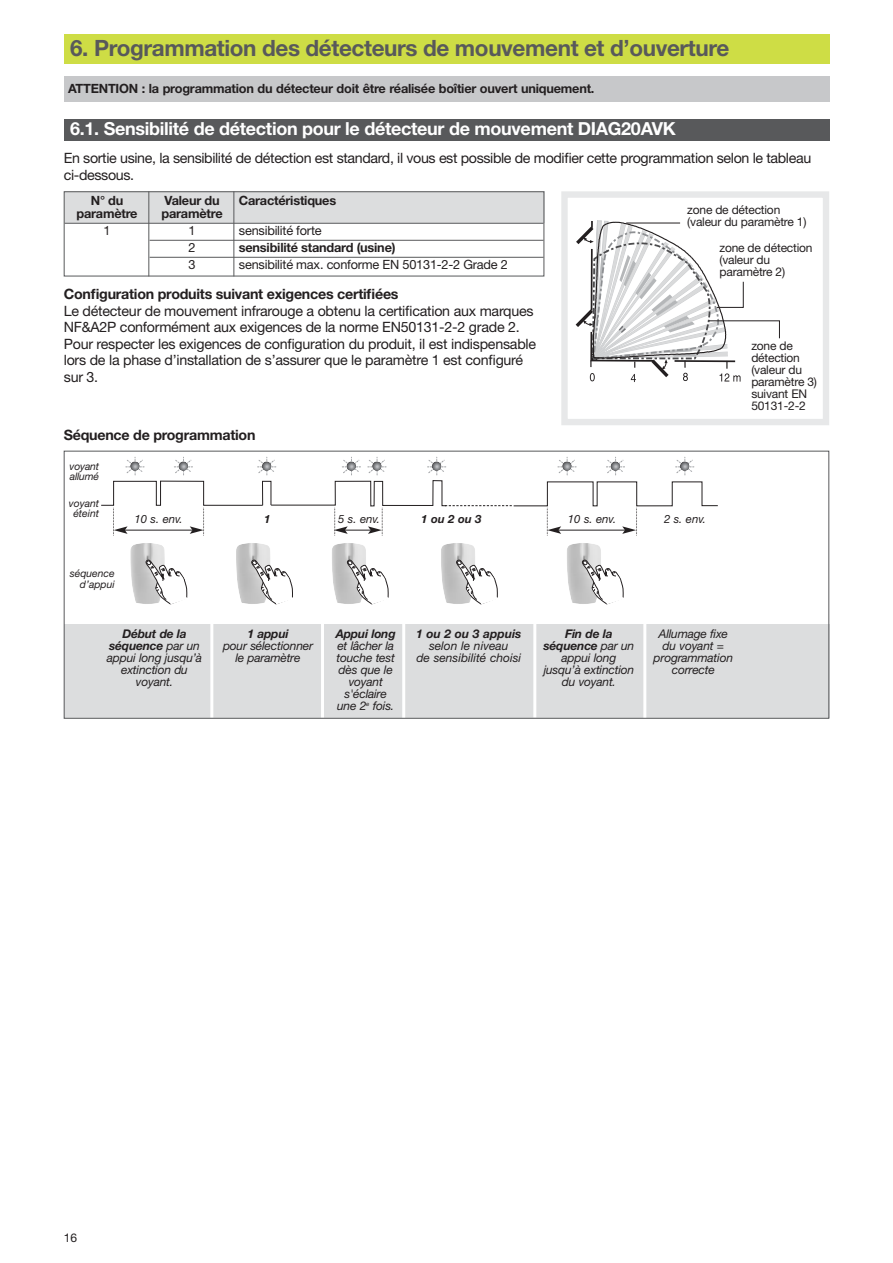
<style>
.page{position:relative;width:893px;height:1263px;background:#fff}
.page>*{position:absolute;margin:0;border:0;box-sizing:border-box;transform-origin:0 0}
.t1{font:700 22.5px "+JTPNEE Helvetica Neue LT Com";letter-spacing:-.015em;color:#58595b}
.t2{font:700 18px "+JTPNEE Helvetica Neue LT Com";letter-spacing:-.015em;color:#fff}
.t3{font:14.25px/16.5px "+DLZKZP Helvetica Neue LT Com";letter-spacing:-.015em;color:#231f20}
.t4{font:700 14.25px "+JTPNEE Helvetica Neue LT Com";letter-spacing:-.015em;color:#231f20}
.t5{font:700 12.75px "+JTPNEE Helvetica Neue LT Com";letter-spacing:-.015em;color:#231f20}
.t6{font:12.75px "+DLZKZP Helvetica Neue LT Com";letter-spacing:-.015em;color:#231f20}
.t7{font:italic 12px/12px "+VWYPPW Helvetica Neue LT Com";letter-spacing:-.015em;color:#231f20;text-align:center}
.t8{font:12px/12px "+DLZKZP Helvetica Neue LT Com";letter-spacing:-.015em;color:#231f20}
.t9{font:italic 700 12px/12px "+BWRJDZ Helvetica Neue LT Com";letter-spacing:-.015em;color:#231f20;text-align:center}
.t10{font:12px "Helvetica Neue LTW1 G";color:#231f20}
.t11{font:italic 11.4px "+VWYPPW Helvetica Neue LT Com";color:#231f20}
.t12{font:italic 700 11.4px "+BWRJDZ Helvetica Neue LT Com";color:#231f20}
.t13{font:italic 10.35px/10.4px "+VWYPPW Helvetica Neue LT Com";color:#231f20;text-align:center}
.s1{font-family:"+VWYPPW Helvetica Neue LT Com";font-weight:400}
</style>
<div class="page">
<div style="left:64px;top:34px;width:765px;height:30px;background:#cedd45"></div>
<div style="left:64px;top:119px;width:765px;height:21px;background:#58595b"></div>
<div style="left:64px;top:191px;width:480px;height:32px;background:#dcddde"></div>
<hr style="left:148px;top:191px;width:1px;height:85px;background:#58595b">
<hr style="left:233px;top:191px;width:1px;height:85px;background:#58595b">
<div style="left:64px;top:191px;width:480px;height:85px;border:1px solid #58595b"></div>
<hr style="left:65px;top:223px;width:479px;height:1px;background:#58595b">
<hr style="left:150px;top:240px;width:394px;height:1px;background:#58595b">
<hr style="left:150px;top:257px;width:394px;height:1px;background:#58595b">
<div style="left:64px;top:76px;width:765px;height:26px;background:#c7c8ca"></div>
<div style="left:64px;top:624px;width:765px;height:94px;background:#dcddde"></div>
<hr style="left:210px;top:624px;width:3px;height:94px;background:#fff">
<hr style="left:321px;top:624px;width:3px;height:94px;background:#fff">
<hr style="left:402px;top:624px;width:3px;height:94px;background:#fff">
<hr style="left:533px;top:624px;width:3px;height:93px;background:#fff">
<hr style="left:643px;top:624px;width:3px;height:94px;background:#fff">
<svg style="left:101px;top:457px;width:617px;height:79px"></svg>
<img style="left:130px;top:543px;width:35px;height:61px">
<svg style="left:145px;top:559px;width:43px;height:45px"></svg>
<img style="left:236px;top:543px;width:34px;height:61px">
<svg style="left:251px;top:559px;width:42px;height:45px"></svg>
<img style="left:332px;top:543px;width:34px;height:61px">
<svg style="left:347px;top:559px;width:42px;height:45px"></svg>
<img style="left:441px;top:543px;width:34px;height:61px">
<svg style="left:456px;top:559px;width:42px;height:45px"></svg>
<img style="left:567px;top:543px;width:34px;height:61px">
<svg style="left:582px;top:559px;width:42px;height:45px"></svg>
<div style="left:561px;top:191px;width:268px;height:234px;border:6px solid #e7e8e9"></div>
<svg style="left:576px;top:221px;width:204px;height:161px"></svg>
<div style="left:64px;top:451px;width:765px;height:268px;border:1px solid #58595b"></div>
<h1 class="t1" style="left:70px;top:40px;width:661px">6. Programmation des détecteurs de mouvement et d’ouverture</h1>
<p class="t5" style="left:68px;top:83px;width:528px">ATTENTION : la programmation du détecteur doit être réalisée boîtier ouvert uniquement.</p>
<p class="t2" style="left:70px;top:122px;width:607px">6.1. Sensibilité de détection pour le détecteur de mouvement DIAG20AVK</p>
<p class="t3" style="left:64px;top:150px;width:749px">En sortie usine, la sensibilité de détection est standard, il vous est possible de modifier cette programmation selon le tableau ci-dessous.</p>
<p class="t5" style="left:91px;top:196px;width:34px">N° du</p>
<p class="t5" style="left:165px;top:196px;width:56px">Valeur du</p>
<p class="t5" style="left:239px;top:196px;width:99px">Caractéristiques</p>
<p class="t5" style="left:77px;top:209px;width:63px">paramètre</p>
<p class="t5" style="left:162px;top:209px;width:63px">paramètre</p>
<p class="t6" style="left:104px;top:223px;width:9px">1</p>
<p class="t6" style="left:189px;top:223px;width:9px">1</p>
<p class="t6" style="left:239px;top:223px;width:84px">sensibilité forte</p>
<p class="t6" style="left:189px;top:240px;width:9px">2</p>
<p class="t5" style="left:239px;top:243px;width:158px">sensibilité standard (usine)</p>
<p class="t6" style="left:189px;top:257px;width:9px">3</p>
<p class="t6" style="left:239px;top:257px;width:271px">sensibilité max. conforme EN 50131-2-2 Grade 2</p>
<p class="t4" style="left:64px;top:289px;width:336px">Configuration produits suivant exigences certifiées</p>
<p class="t3" style="left:64px;top:302px;width:474px">Le détecteur de mouvement infrarouge a obtenu la certification aux marques NF&amp;A2P conformément aux exigences de la norme EN50131-2-2 grade 2.<br>Pour respecter les exigences de configuration du produit, il est indispensable lors de la phase d’installation de s’assurer que le paramètre 1 est configuré sur 3.</p>
<p class="t4" style="left:64px;top:429px;width:193px">Séquence de programmation</p>
<p class="t13" style="left:70px;top:462px;width:31px;text-align:left">voyant allumé</p>
<p class="t8" style="left:687px;top:204px;width:121px">zone de détection (valeur du paramètre 1)</p>
<p class="t8" style="left:719px;top:242px;width:95px">zone de détection (valeur du paramètre 2)</p>
<p class="t8" style="left:751px;top:340px;width:67px">zone de détection (valeur du paramètre 3) suivant EN<br>50131-2-2</p>
<p class="t13" style="left:69px;top:499px;width:32px">voyant éteint</p>
<p class="t13" style="left:70px;top:569px;width:47px;text-align:right">séquence d’appui</p>
<p class="t11" style="left:134px;top:514px;width:50px">10 s. env.</p>
<p class="t12" style="left:264px;top:514px;width:8px">1</p>
<p class="t12" style="left:421px;top:514px;width:62px">1 ou 2 ou 3</p>
<p class="t11" style="left:338px;top:514px;width:43px">5 s. env.</p>
<p class="t11" style="left:568px;top:514px;width:50px">10 s. env.</p>
<p class="t11" style="left:664px;top:514px;width:43px">2 s. env.</p>
<p class="t9" style="left:109px;top:629px;width:92px">Début de la séquence <span class="s1">par un</span></p>
<p class="t7" style="left:107px;top:653px;width:97px">appui long jusqu’à extinction du voyant.</p>
<p class="t9" style="left:247px;top:629px;width:43px">1 appui</p>
<p class="t7" style="left:223px;top:641px;width:92px">pour sélectionner le paramètre</p>
<p class="t9" style="left:336px;top:629px;width:62px">Appui long</p>
<p class="t7" style="left:337px;top:641px;width:60px">et lâcher la touche test dès que le voyant s'éclaire une 2<sup>e</sup> fois.</p>
<p class="t9" style="left:416px;top:629px;width:107px">1 ou 2 ou 3 appuis</p>
<p class="t7" style="left:416px;top:641px;width:106px">selon le niveau<br>de sensibilité choisi</p>
<p class="t9" style="left:543px;top:629px;width:92px">Fin de la séquence <span class="s1">par un</span></p>
<p class="t7" style="left:544px;top:653px;width:92px">appui long jusqu’à extinction du voyant.</p>
<p class="t7" style="left:654px;top:629px;width:81px">Allumage fixe du voyant = programmation correcte</p>
<p class="t10" style="left:64px;top:1233px;width:15px">16</p>
</div>
